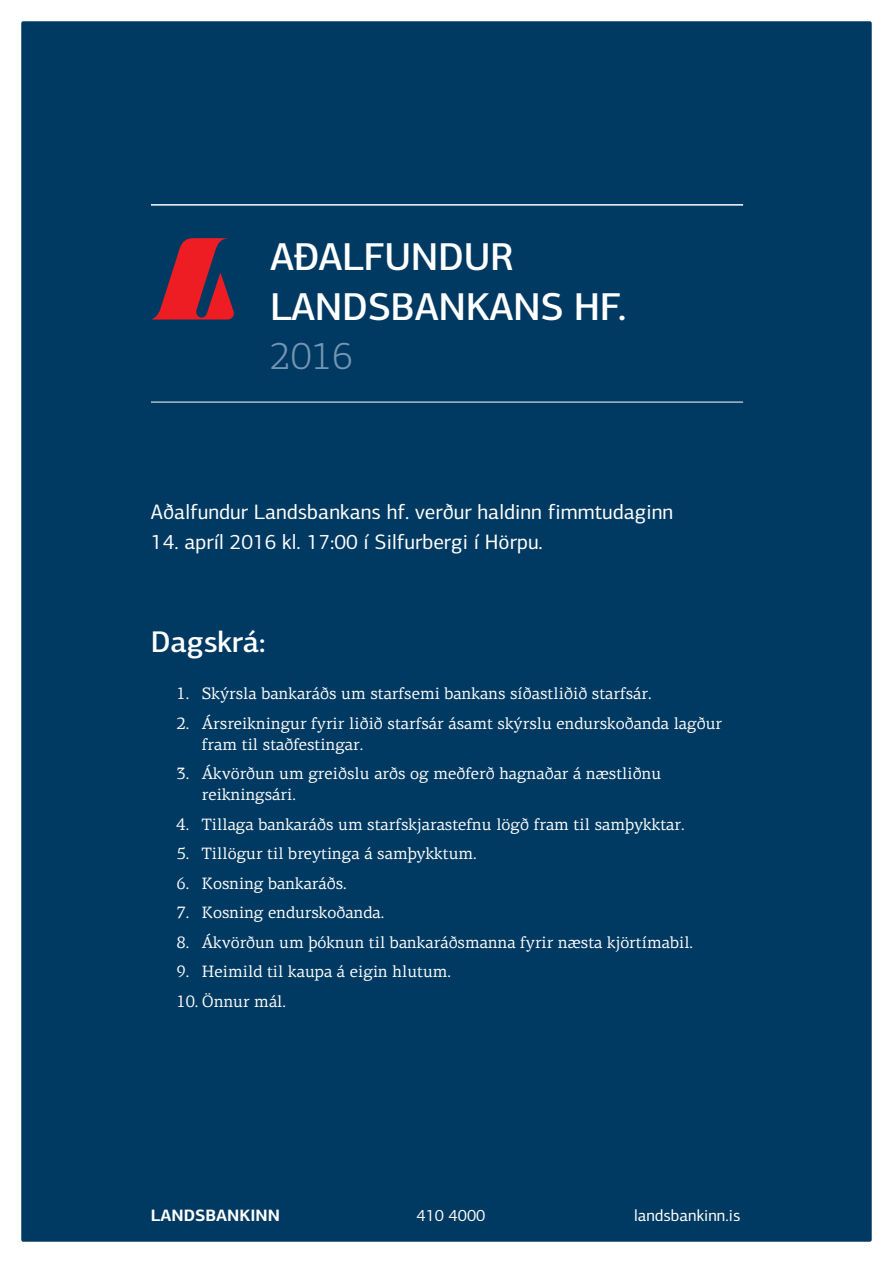
<style>
.page{position:relative;width:893px;height:1263px;background:#fff}
.page>*{position:absolute;margin:0;border:0;box-sizing:border-box;transform-origin:0 0}
.Fyrirsögn{font:500 39px/49.5px "LB Centro Sans";letter-spacing:-.01em;color:#fff}
.Fyrirsögn-2{font:300 39px "LB Centro Slab";color:#7496b5}
.Fyrirsögn-3{font:500 30px "LB Centro Sans";letter-spacing:-.01em;color:#fff}
.Inngangur{font:21px "LB Centro Sans";color:#fff}
.Meginmál{font:16.5px/21px "LB Centro Serif";color:#fff}
.t1{font:16.5px "LB Centro Sans";color:#fff}
.t2{font:700 16.5px "LB Centro Sans";color:#fff}
</style>
<div class="page">
<div style="left:21px;top:21px;width:851px;height:1221px;background:#003a62;border-radius:2px"></div>
<hr style="left:151px;top:204px;width:592px;height:2px;background:#fff">
<hr style="left:151px;top:402px;width:592px;height:1px;background:#fff">
<svg style="left:151px;top:238px;width:83px;height:82px"></svg>
<p class="Fyrirsögn" style="left:270px;top:232px;width:358px">AÐALFUNDUR<br>LANDSBANKANS HF.</p>
<p class="Fyrirsögn-2" style="left:270px;top:333px;width:85px">2016</p>
<p class="Inngangur" style="left:151px;top:499px;width:524px">Aðalfundur Landsbankans hf. verður haldinn fimmtudaginn</p>
<p class="Inngangur" style="left:151px;top:529px;width:393px">14. apríl 2016 kl. 17:00 í Silfurbergi í Hörpu.</p>
<p class="Fyrirsögn-3" style="left:151px;top:623px;width:116px">Dagskrá:</p>
<p class="Meginmál" style="left:176px;top:683px;width:477px">1. Skýrsla bankaráðs um starfsemi bankans síðastliðið starfsár.</p>
<p class="Meginmál" style="left:202px;top:713px;width:522px;text-indent:-26px">2. Ársreikningur fyrir liðið starfsár ásamt skýrslu endurskoðanda lagður fram til staðfestingar.</p>
<p class="Meginmál" style="left:202px;top:763px;width:461px;text-indent:-26px">3. Ákvörðun um greiðslu arðs og meðferð hagnaðar á næstliðnu reikningsári.</p>
<p class="Meginmál" style="left:176px;top:814px;width:510px">4. Tillaga bankaráðs um starfskjarastefnu lögð fram til samþykktar.</p>
<p class="Meginmál" style="left:176px;top:843px;width:302px">5. Tillögur til breytinga á samþykktum.</p>
<p class="Meginmál" style="left:176px;top:873px;width:172px">6. Kosning bankaráðs.</p>
<p class="Meginmál" style="left:176px;top:902px;width:209px">7. Kosning endurskoðanda.</p>
<p class="Meginmál" style="left:176px;top:932px;width:518px">8. Ákvörðun um þóknun til bankaráðsmanna fyrir næsta kjörtímabil.</p>
<p class="Meginmál" style="left:176px;top:961px;width:276px">9. Heimild til kaupa á eigin hlutum.</p>
<p class="Meginmál" style="left:176px;top:991px;width:111px">10. Önnur mál.</p>
<p class="t2" style="left:151px;top:1205px;width:131px">LANDSBANKINN</p>
<p class="t1" style="left:416px;top:1205px;width:70px">410 4000</p>
<p class="t1" style="left:634px;top:1205px;width:108px">landsbankinn.is</p>
</div>
